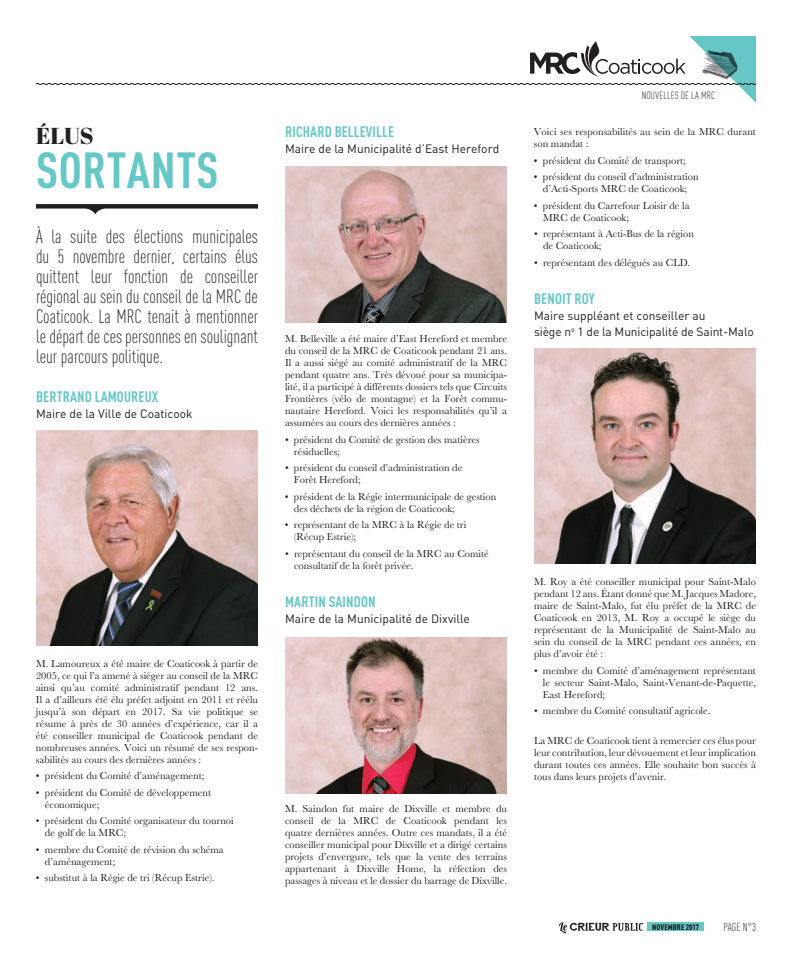
<style>
.page{position:relative;width:792px;height:972px;background:#fff}
.page>*{position:absolute;margin:0;border:0;box-sizing:border-box;transform-origin:0 0}
.t1{font:700 condensed 50px "DINOT";letter-spacing:.01em;color:#66c7c7}
.t2{font:23px "Abril Fatface";color:#231f20}
.t3{font:300 condensed 19px/20px "DINOT";color:#231f20;text-align:justify}
.t4{font:700 condensed 15px "DINOT";letter-spacing:.01em;color:#66c7c7}
.t5{font:12px/16px "DINOT";color:#231f20}
.t6{font:300 condensed 11.5px "DINOT";color:#231f20}
.t7{font:10.5px/12px "Baskerville";color:#231f20}
.t8{font:300 condensed 10.5px "DINOT";letter-spacing:.03em;color:#231f20}
.t9{font:900 condensed 8px "DINOT";letter-spacing:.01em;color:#231f20}
</style>
<div class="page">
<svg style="left:35px;top:36px;width:722px;height:67px"></svg>
<svg style="left:559px;top:922px;width:84px;height:11px"></svg>
<div style="left:648px;top:922px;width:56px;height:9px;background:#66c7c7"></div>
<svg style="left:36px;top:204px;width:222px;height:10px"></svg>
<img style="left:36px;top:430px;width:222px;height:216px">
<img style="left:534px;top:348px;width:222px;height:216px">
<img style="left:285px;top:166px;width:222px;height:156px">
<img style="left:285px;top:637px;width:222px;height:156px">
<h2 class="t2" style="left:36px;top:119px;width:59px">élus</h2>
<h1 class="t1" style="left:36px;top:140px;width:184px">SORTANTS</h1>
<p class="t3" style="left:36px;top:227px;width:224px">À la suite des élections municipales du 5 novembre dernier, certains élus quittent leur fonction de conseiller régional au sein du conseil de la MRC de Coaticook. La MRC tenait à mentionner le départ de ces personnes en soulignant leur parcours politique.</p>
<h3 class="t4" style="left:36px;top:387px;width:124px">BERTRAND LAMOUREUX</h3>
<p class="t5" style="left:36px;top:405px;width:158px">Maire de la Ville de Coaticook</p>
<p class="t7" style="left:36px;top:657px;width:224px;text-align:justify">M. Lamoureux a été maire de Coaticook à partir de 2005, ce qui l’a amené à siéger au conseil de la MRC ainsi qu’au comité administratif pendant 12 ans.<br>Il a d’ailleurs été élu préfet adjoint en 2011 et réélu jusqu’à son départ en 2017. Sa vie politique se résume à près de 30 années d’expérience, car il a été conseiller municipal de Coaticook pendant de nombreuses années. Voici un résumé de ses respon&shy;sabilités au cours des dernières années :</p>
<p class="t7" style="left:36px;top:770px;width:170px">• président du Comité d’aménagement;</p>
<p class="t7" style="left:45px;top:786px;width:168px;text-indent:-9px">• président du Comité de développement économique;</p>
<p class="t7" style="left:45px;top:815px;width:190px;text-indent:-9px">• président du Comité organisateur du tournoi de golf de la MRC;</p>
<p class="t7" style="left:45px;top:843px;width:180px;text-indent:-9px">• membre du Comité de révision du schéma d’aménagement;</p>
<p class="t7" style="left:36px;top:872px;width:180px">• substitut à la Régie de tri (Récup Estrie).</p>
<h3 class="t4" style="left:285px;top:123px;width:110px">RICHARD BELLEVILLE</h3>
<p class="t5" style="left:285px;top:141px;width:216px">Maire de la Municipalité d’East Hereford</p>
<p class="t7" style="left:285px;top:333px;width:224px;text-align:justify">M. Belleville a été maire d’East Hereford et membre du conseil de la MRC de Coaticook pendant 21 ans.<br>Il a aussi siégé au comité administratif de la MRC pendant quatre ans. Très dévoué pour sa municipa&shy;lité, il a participé à différents dossiers tels que Circuits Frontières (vélo de montagne) et la Forêt commu&shy;nautaire Hereford. Voici les responsabilités qu’il a assumées au cours des dernières années :</p>
<p class="t7" style="left:294px;top:434px;width:187px;text-indent:-9px">• président du Comité de gestion des matières résiduelles;</p>
<p class="t7" style="left:294px;top:462px;width:170px;text-indent:-9px">• président du conseil d’administration de<br>Forêt Hereford;</p>
<p class="t7" style="left:294px;top:491px;width:204px;text-indent:-9px">• président de la Régie intermunicipale de gestion des déchets de la région de Coaticook;</p>
<p class="t7" style="left:294px;top:519px;width:174px;text-indent:-9px">• représentant de la MRC à la Régie de tri (Récup Estrie);</p>
<p class="t7" style="left:294px;top:548px;width:196px;text-indent:-9px">• représentant du conseil de la MRC au Comité consultatif de la forêt privée.</p>
<h3 class="t4" style="left:285px;top:593px;width:92px">MARTIN SAINDON</h3>
<p class="t5" style="left:285px;top:611px;width:186px">Maire de la Municipalité de Dixville</p>
<p class="t7" style="left:285px;top:803px;width:224px;text-align:justify">M. Saindon fut maire de Dixville et membre du conseil de la MRC de Coaticook pendant les quatre dernières années. Outre ces mandats, il a été conseiller municipal pour Dixville et a dirigé certains projets d’envergure, tels que la vente des terrains appartenant à Dixville Home, la réfection des passages à niveau et le dossier du barrage de Dixville.</p>
<p class="t8" style="left:642px;top:89px;width:65px">Nouvelles de la MRC</p>
<p class="t7" style="left:534px;top:126px;width:224px">Voici ses responsabilités au sein de la MRC durant son mandat :</p>
<p class="t7" style="left:534px;top:155px;width:153px">• président du Comité de transport;</p>
<p class="t7" style="left:534px;top:171px;width:166px;text-align:center">• président du conseil d’administration d’Acti-Sports MRC de Coaticook;</p>
<p class="t7" style="left:543px;top:200px;width:148px;text-indent:-9px">• président du Carrefour Loisir de la<br>MRC de Coaticook;</p>
<p class="t7" style="left:543px;top:228px;width:152px;text-indent:-9px">• représentant à Acti-Bus de la région de Coaticook;</p>
<p class="t7" style="left:534px;top:257px;width:158px">• représentant des délégués au CLD.</p>
<h3 class="t4" style="left:534px;top:290px;width:62px">BENOIT ROY</h3>
<p class="t5" style="left:534px;top:308px;width:221px">Maire suppléant et conseiller au<br>siège n<sup>o</sup> 1 de la Municipalité de Saint-Malo</p>
<p class="t7" style="left:534px;top:576px;width:224px;text-align:justify">M. Roy a été conseiller municipal pour Saint-Malo pendant 12 ans. Étant donné que M.Jacques Madore, maire de Saint-Malo, fut élu préfet de la MRC de Coaticook en 2013, M. Roy a occupé le siège du représentant de la Municipalité de Saint-Malo au sein du conseil de la MRC pendant ces années, en plus d’avoir été :</p>
<p class="t7" style="left:543px;top:665px;width:215px;text-align:justify;text-indent:-9px">• membre du Comité d’aménagement représentant le secteur Saint-Malo, Saint-Venant-de-Paquette, East Hereford;</p>
<p class="t7" style="left:534px;top:705px;width:178px">• membre du Comité consultatif agricole.</p>
<p class="t7" style="left:534px;top:735px;width:224px;text-align:justify">La MRC de Coaticook tient à remercier ces élus pour leur contribution, leur dévouement et leur implication durant toutes ces années. Elle souhaite bon succès à tous dans leurs projets d’avenir.</p>
<p class="t9" style="left:652px;top:922px;width:49px">NOVEMBRE 2017</p>
<p class="t6" style="left:724px;top:921px;width:5px">PAGE</p>
<p class="t6" style="left:743px;top:921px;width:15px">N°3</p>
</div>
